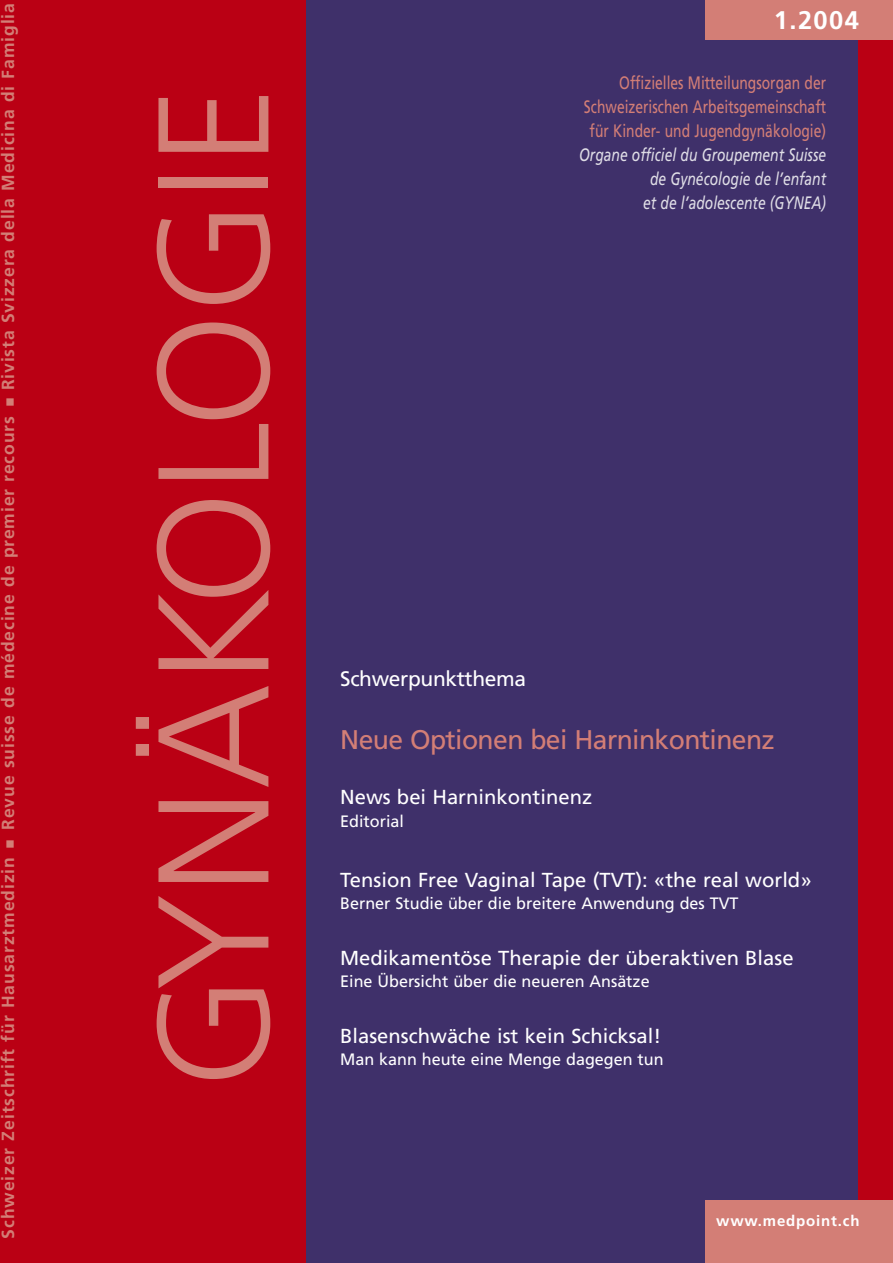
<style>
.page{position:relative;width:893px;height:1263px;background:#ba0014}
.page>*{position:absolute;margin:0;border:0;box-sizing:border-box;transform-origin:0 0}
.t1{font:300 157.5px "Frutiger";color:#d37e76}
.t2{font:27px "Frutiger";letter-spacing:-.02em;color:#d37e76}
.t3{font:700 25.5px "Frutiger";color:#fff}
.t4{font:21px "Frutiger";letter-spacing:-.015em;color:#fff}
.t5{font:20.25px "Frutiger";color:#fff}
.t6{font:18px/24px "Frutiger";color:#d37e76;text-align:right;scale:.77 1}
.t7{font:italic 18px/24px "Frutiger";color:#dfdde6;text-align:right;scale:.77 1}
.t8{font:700 17.55px "Frutiger";letter-spacing:.05em;color:#d37e76}
.t9{font:16.5px "Frutiger";color:#fff}
.t10{font:700 15px "Frutiger";letter-spacing:.055em;color:#fff}
</style>
<div class="page">
<div style="left:306px;top:0;width:587px;height:1263px;background:#3f306a"></div>
<div style="left:859px;top:0;width:34px;height:1263px;background:#ba0014"></div>
<div style="left:706px;top:1200px;width:187px;height:63px;background:#d37e76"></div>
<div style="left:706px;top:0;width:187px;height:40px;background:#d37e76"></div>
<p class="t8" style="left:1px;top:1239px;width:1237px;rotate:-90deg">Schweizer Zeitschrift für Hausarztmedizin ■ Revue suisse de médecine de premier recours ■ Rivista Svizzera della Medicina di Famiglia</p>
<h1 class="t1" style="left:150px;top:1089px;width:1004px;rotate:-90deg">GYNÄKOLOGIE</h1>
<p class="t3" style="left:774px;top:9px;width:87px">1.2004</p>
<p class="t6" style="left:584px;top:72px;width:316px">Offizielles Mitteilungsorgan der<br>Schweizerischen Arbeitsgemeinschaft für Kinder- und Jugendgynäkologie)</p>
<p class="t7" style="left:579px;top:144px;width:322px">Organe officiel du Groupement Suisse de Gynécologie de l’enfant<br>et de l’adolescente (GYNEA)</p>
<p class="t4" style="left:340px;top:670px;width:188px">Schwerpunktthema</p>
<h2 class="t2" style="left:340px;top:728px;width:436px">Neue Optionen bei Harninkontinenz</h2>
<p class="t5" style="left:340px;top:789px;width:253px">News bei Harninkontinenz</p>
<p class="t9" style="left:340px;top:814px;width:65px">Editorial</p>
<p class="t5" style="left:340px;top:872px;width:473px">Tension Free Vaginal Tape (TVT): «the real world»</p>
<p class="t9" style="left:340px;top:897px;width:400px">Berner Studie über die breitere Anwendung des TVT</p>
<p class="t5" style="left:340px;top:950px;width:455px">Medikamentöse Therapie der überaktiven Blase</p>
<p class="t9" style="left:340px;top:975px;width:311px">Eine Übersicht über die neueren Ansätze</p>
<p class="t5" style="left:340px;top:1028px;width:323px">Blasenschwäche ist kein Schicksal!</p>
<p class="t9" style="left:340px;top:1053px;width:325px">Man kann heute eine Menge dagegen tun</p>
<p class="t10" style="left:716px;top:1214px;width:145px">www.medpoint.ch</p>
</div>
